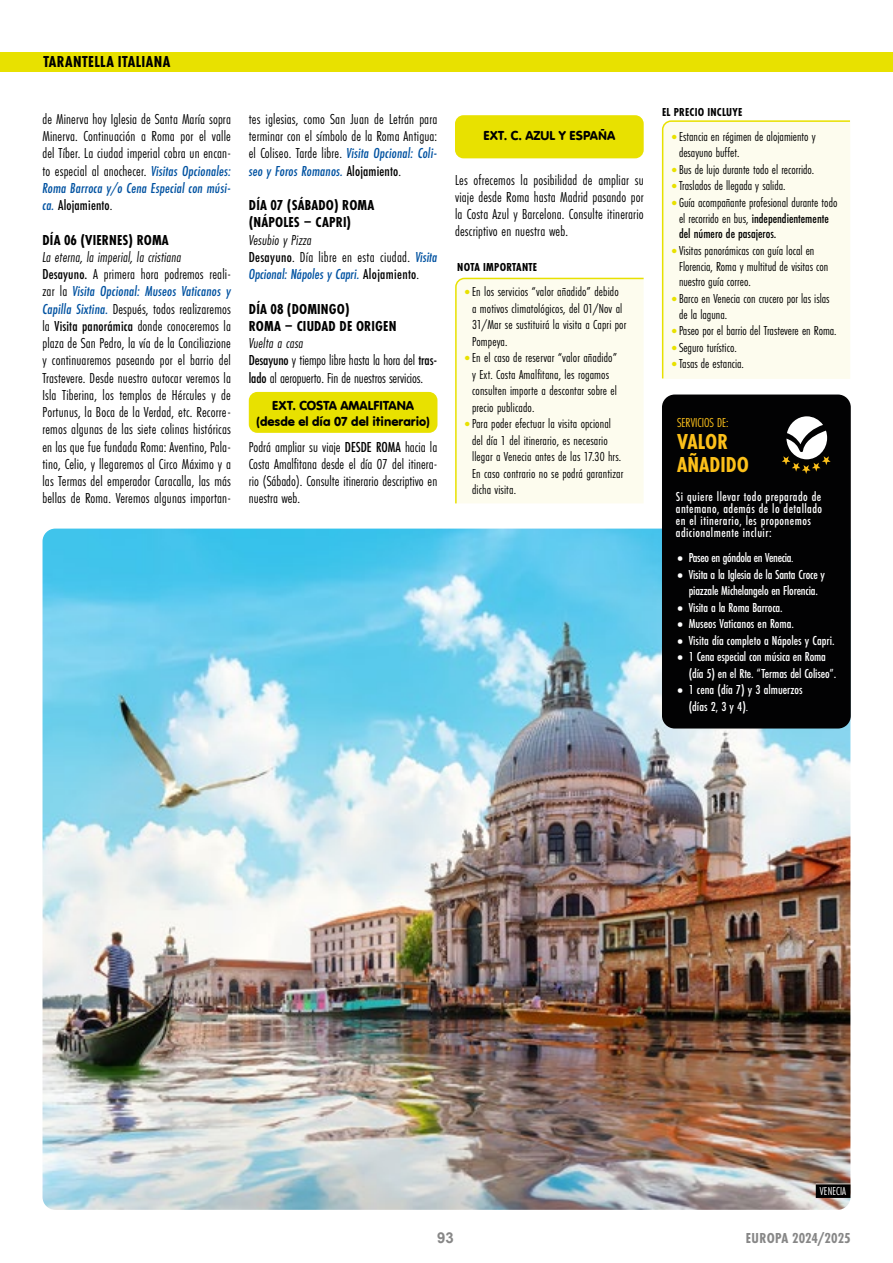
<style>
.page{position:relative;width:893px;height:1263px;background:#fff}
.page>*{position:absolute;margin:0;border:0;box-sizing:border-box;transform-origin:0 0}
.t1{font:700 22.5px/22.5px "Futura PT Cond";color:#fcc01a}
.t2{font:700 16.5px "Futura PT Cond";letter-spacing:.025em;color:#000}
.t3{font:15px/17.2px "Futura PT Cond";letter-spacing:.01em;color:#000;text-align:justify}
.t4{font:15px/17.2px "Futura PT Cond";letter-spacing:-.01em;color:#000}
.t5{font:italic 500 15px/17.2px "Futura PT Cond";color:#0052a1}
.t6{font:700 15px/17.2px "Futura PT Cond";letter-spacing:.01em;color:#000}
.t7{font:700 15px "Futura PT Cond";letter-spacing:.005em;color:#878787}
.t8{font:700 15px "Arial";color:#878787}
.t9{font:13.5px/16.5px "Futura PT Cond";color:#000}
.t10{font:500 13.5px/16.5px "Futura PT Cond";color:#fff}
.t11{font:500 13.5px/12.3px "Futura PT Cond";letter-spacing:.03em;color:#fff}
.t12{font:13.5px/16.2px "VAG Rundschrift D";color:#000;text-align:center}
.t13{font:500 13.5px "Futura PT Cond";letter-spacing:-.025em;color:#fff}
.t14{font:13.5px "Futura PT Cond";color:#fcc01a}
.t15{font:700 12px "Futura PT Cond";letter-spacing:.02em;color:#000}
.t16{font:12px "Futura PT Cond";letter-spacing:.01em;color:#fff}
.s1{font-weight:500;font-style:italic;color:#0052a1}
.s2{font-weight:500}
.s3{font-style:italic}
.s4{font-weight:400;color:#000}
.s5{font-style:normal;color:#000}
.s6{font-weight:400;font-style:normal;color:#000}
.s7{font-family:"VAG Rounded BT";font-size:12px}
.s8{font-family:"The Sans Cd LF3";font-weight:300;font-size:22.5px;color:#e8e100}
.s9{font-family:"Roboto";font-weight:900;font-size:18px}
.s10{font-weight:400}
</style>
<div class="page">
<div style="left:0;top:52px;width:893px;height:20px;background:#e8e100"></div>
<div style="left:249px;top:392px;width:188px;height:41px;background:#e8e100;border-radius:9px"></div>
<img style="left:43px;top:529px;width:807px;height:681px">
<div style="left:816px;top:1184px;width:34px;height:14px;background:#000"></div>
<div style="left:661px;top:120px;width:189px;height:259px;background:#fdfcee"></div>
<div style="left:455px;top:277px;width:189px;height:227px;background:#fdfcee"></div>
<div style="left:455px;top:115px;width:189px;height:43px;background:#e8e100;border-radius:9px"></div>
<div style="left:662px;top:394px;width:189px;height:334px;background:#020203;border-radius:13px"></div>
<svg style="left:782px;top:416px;width:49px;height:58px"></svg>
<p class="t2" style="left:43px;top:52px;width:128px">TARANTELLA ITALIANA</p>
<p class="t3" style="left:42px;top:110px;width:190px">de Minerva hoy Iglesia de Santa María sopra Minerva. Continuación a Roma por el valle del Tíber. La ciudad imperial cobra un encan&shy;to especial al anochecer. <span class="s1">Visitas Opcionales:<br>Roma Barroca y/o Cena Especial con músi&shy;ca.</span> <span class="s2">Alojamiento</span>.</p>
<p class="t6" style="left:43px;top:231px;width:128px">DÍA 06 (VIERNES) ROMA</p>
<p class="t3" style="left:42px;top:248px;width:190px;text-align:left"><span class="s3">La eterna, la imperial, la cristiana<br></span><span class="s2">Desayuno.</span> A primera hora podremos reali&shy;zar la <span class="s1">Visita Opcional: Museos Vaticanos y Capilla Sixtina.</span> Después, todos realizaremos la <span class="s2">Visita panorámica</span> donde conoceremos la plaza de San Pedro, la vía de la Conciliazione y continuaremos paseando por el barrio del Trastevere. Desde nuestro autocar veremos la Isla Tiberina, los templos de Hércules y de Portunus, la Boca de la Verdad, etc. Recorre&shy;remos algunas de las siete colinas históricas en las que fue fundada Roma: Aventino, Pala&shy;tino, Celio, y llegaremos al Circo Máximo y a las Termas del emperador Caracalla, las más bellas de Roma. Veremos algunas importan-</p>
<p class="t3" style="left:249px;top:110px;width:190px">tes iglesias, como San Juan de Letrán para terminar con el símbolo de la Roma Antigua: el Coliseo. Tarde libre. <span class="s1">Visita Opcional: Coli&shy;seo y Foros Romanos.</span> <span class="s2">Alojamiento</span>.</p>
<p class="t6" style="left:249px;top:197px;width:127px">DÍA 07 (SÁBADO) ROMA (NÁPOLES – CAPRI)</p>
<p class="t5" style="left:249px;top:231px;width:190px"><span class="s4">Vesubio y Pizza<br></span><span class="s5">Desayuno</span><span class="s6">. Día libre en esta ciudad.</span> Visita<br>Opcional: Nápoles y Capri. <span class="s5">Alojamiento</span><span class="s6">.</span></p>
<p class="t6" style="left:249px;top:300px;width:149px">DÍA 08 (DOMINGO)<br>ROMA – CIUDAD DE ORIGEN</p>
<p class="t4" style="left:249px;top:335px;width:190px"><span class="s3">Vuelta a casa<br></span><span class="s2">Desayuno</span> y tiempo libre hasta la hora del <span class="s2">tras&shy;lado</span> al aeropuerto. Fin de nuestros servicios.</p>
<p class="t12" style="left:256px;top:397px;width:176px">EXT. COSTA AMALFITANA (desde el día 07 del itinerario)</p>
<p class="t3" style="left:249px;top:438px;width:190px">Podrá ampliar su viaje <span class="s2">DESDE ROMA</span> hacia la Costa Amalfitana desde el día 07 del itinera&shy;rio (Sábado). Consulte itinerario descriptivo en nuestra web.</p>
<p class="t12" style="left:483px;top:127px;width:133px">EXT. C. AZUL Y ESPA<span class="s7">Ñ</span>A</p>
<p class="t3" style="left:455px;top:171px;width:190px">Les ofrecemos la posibilidad de ampliar su viaje desde Roma hasta Madrid pasando por la Costa Azul y Barcelona. Consulte itinerario descriptivo en nuestra web.</p>
<p class="t15" style="left:457px;top:260px;width:81px">NOTA IMPORTANTE</p>
<p class="t9" style="left:472px;top:284px;width:156px;text-indent:-9px"><span class="s8">•</span>En los servicios “valor añadido” debido a motivos climatológicos, del 01/Nov al 31/Mar se sustituirá la visita a Capri por Pompeya.</p>
<p class="t9" style="left:472px;top:350px;width:147px;text-indent:-9px"><span class="s8">•</span>En el caso de reservar “valor añadido” y Ext. Costa Amalfitana, les rogamos consulten importe a descontar sobre el precio publicado.</p>
<p class="t9" style="left:472px;top:416px;width:153px;text-indent:-9px"><span class="s8">•</span>Para poder efectuar la visita opcional del día 1 del itinerario, es necesario llegar a Venecia antes de las 17.30 hrs.<br>En caso contrario no se podrá garantizar dicha visita.</p>
<p class="t15" style="left:662px;top:105px;width:82px">EL PRECIO INCLUYE</p>
<p class="t9" style="left:679px;top:128px;width:138px;text-indent:-9px"><span class="s8">•</span>Estancia en régimen de alojamiento y desayuno buffet.</p>
<p class="t9" style="left:670px;top:161px;width:145px"><span class="s8">•</span>Bus de lujo durante todo el recorrido.</p>
<p class="t9" style="left:670px;top:178px;width:116px"><span class="s8">•</span>Traslados de llegada y salida.</p>
<p class="t9" style="left:679px;top:194px;width:160px;line-height:15.8px;text-indent:-9px"><span class="s8">•</span>Guía acompañante profesional durante todo el recorrido en bus, <span class="s2">independientemente del número de pasajeros.</span></p>
<p class="t9" style="left:679px;top:242px;width:151px;line-height:15.8px;text-indent:-9px"><span class="s8">•</span>Visitas panorámicas con guía local en<br>Florencia, Roma y multitud de visitas con nuestro guía correo.</p>
<p class="t9" style="left:679px;top:290px;width:152px;line-height:15.8px;text-indent:-9px"><span class="s8">•</span>Barco en Venecia con crucero por las islas de la laguna.</p>
<p class="t9" style="left:670px;top:322px;width:168px"><span class="s8">•</span>Paseo por el barrio del Trastevere en Roma.</p>
<p class="t9" style="left:670px;top:339px;width:68px"><span class="s8">•</span>Seguro turístico.</p>
<p class="t9" style="left:670px;top:355px;width:75px"><span class="s8">•</span>Tasas de estancia.</p>
<p class="t14" style="left:677px;top:414px;width:53px">SERVICIOS DE:</p>
<h1 class="t1" style="left:677px;top:431px;width:73px">VALOR<br>AÑADIDO</h1>
<p class="t11" style="left:676px;top:490px;width:148px">Si quiere llevar todo preparado de antemano, además de lo detallado en el itinerario, les proponemos adicionalmente incluir:</p>
<p class="t13" style="left:677px;top:550px;width:118px"><span class="s9">•</span> Paseo en góndola en Venecia<span class="s10">.</span></p>
<p class="t10" style="left:677px;top:566px;width:150px;text-align:center"><span class="s9">•</span> Visita a la Iglesia de la Santa Croce y piazzale Michelangelo en Florencia.</p>
<p class="t10" style="left:677px;top:599px;width:108px"><span class="s9">•</span> Visita a la Roma Barroca.</p>
<p class="t10" style="left:677px;top:616px;width:119px"><span class="s9">•</span> Museos Vaticanos en Roma.</p>
<p class="t10" style="left:677px;top:632px;width:159px"><span class="s9">•</span> Visita día completo a Nápoles y Capri.</p>
<p class="t10" style="left:689px;top:649px;width:149px;text-indent:-12px"><span class="s9">•</span> 1 Cena especial con música en Roma (día 5) en el Rte. “Termas del Coliseo”.</p>
<p class="t10" style="left:689px;top:682px;width:116px;text-indent:-12px"><span class="s9">•</span> 1 cena (día 7) y 3 almuerzos (días 2, 3 y 4)<span class="s10">.</span></p>
<p class="t16" style="left:820px;top:1184px;width:28px">VENECIA</p>
<p class="t8" style="left:437px;top:1227px;width:18px">93</p>
<p class="t7" style="left:746px;top:1229px;width:106px">EUROPA 2024/2025</p>
</div>
